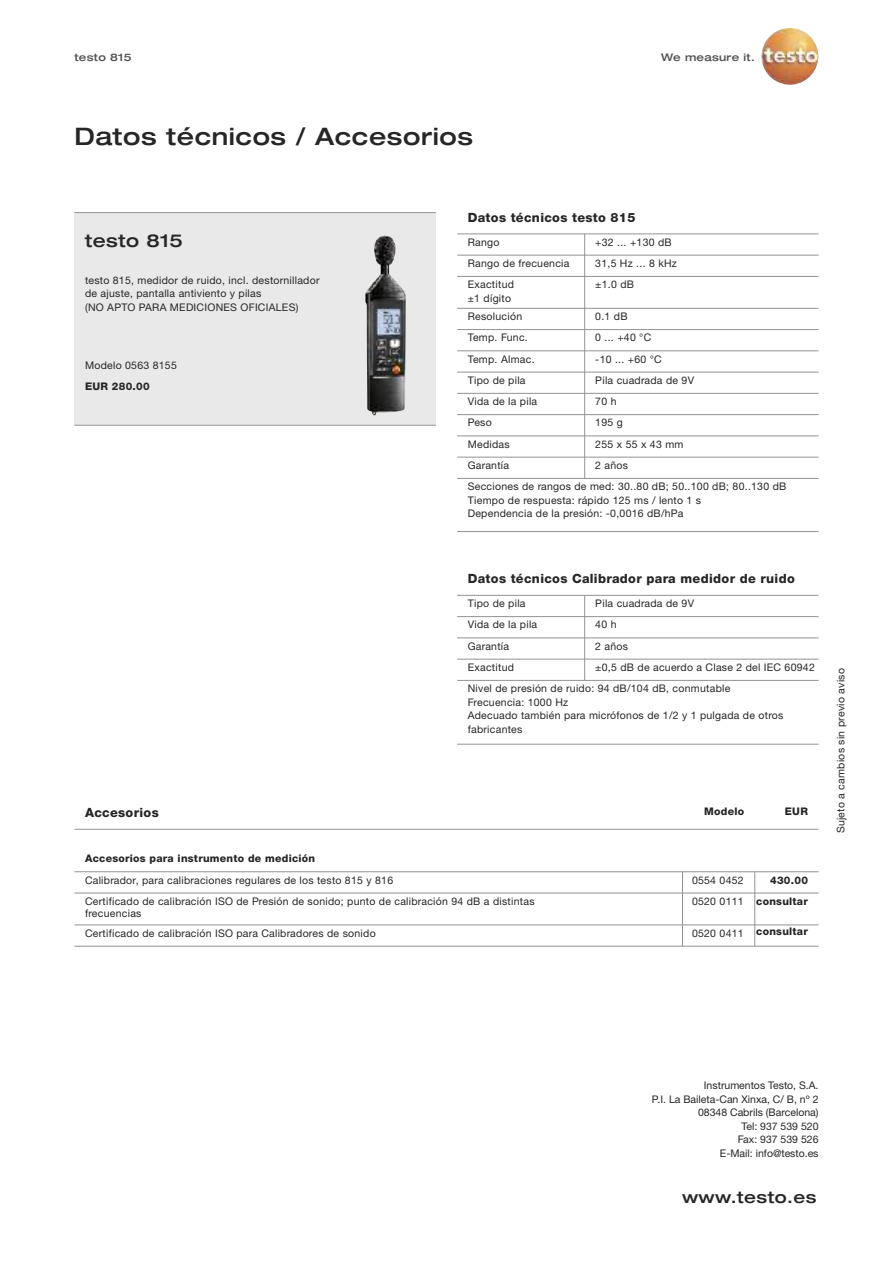
<style>
.page{position:relative;width:893px;height:1263px;background:#fff}
.page>*{position:absolute;margin:0;border:0;box-sizing:border-box;transform-origin:0 0}
.t1{font:500 expanded 24px "Helvetica Neue LT Com";letter-spacing:.025em;color:#272627}
.t2{font:500 expanded 18px "Helvetica Neue LT Com";letter-spacing:.025em;color:#272627}
.t3{font:500 expanded 16.5px "Helvetica Neue LT Com";letter-spacing:.025em;color:#272627}
.t4{font:800 12.75px "Helvetica Neue LTW1 G";letter-spacing:.025em;color:#272627}
.t5{font:10.5px/13.5px "Helvetica Neue LTW1 G";letter-spacing:.025em;color:#272627}
.t6{font:10.5px/13.5px "Helvetica Neue LTW1 G";color:#272627;text-align:right}
.t7{font:800 10.5px "Helvetica Neue LTW1 G";letter-spacing:.025em;color:#272627}
.t8{font:500 expanded 10.5px "Helvetica Neue LT Com";letter-spacing:.025em;color:#525152}
</style>
<div class="page">
<img style="left:761px;top:28px;width:57px;height:57px">
<div style="left:74px;top:213px;width:362px;height:212px;background:#e9e9e9"></div>
<hr style="left:74px;top:212px;width:362px;height:1px;background:#939393">
<hr style="left:74px;top:425px;width:362px;height:1px;background:#939393">
<img style="left:365px;top:235px;width:41px;height:180px">
<hr style="left:457px;top:233px;width:362px;height:1px;background:#939393">
<hr style="left:457px;top:255px;width:362px;height:1px;background:#939393">
<hr style="left:457px;top:308px;width:362px;height:1px;background:#939393">
<hr style="left:457px;top:329px;width:362px;height:1px;background:#939393">
<hr style="left:457px;top:350px;width:362px;height:1px;background:#939393">
<hr style="left:457px;top:372px;width:362px;height:1px;background:#939393">
<hr style="left:457px;top:393px;width:362px;height:1px;background:#939393">
<hr style="left:457px;top:414px;width:362px;height:1px;background:#939393">
<hr style="left:457px;top:276px;width:362px;height:1px;background:#939393">
<hr style="left:457px;top:435px;width:362px;height:1px;background:#939393">
<hr style="left:457px;top:457px;width:362px;height:1px;background:#939393">
<hr style="left:457px;top:478px;width:362px;height:1px;background:#939393">
<hr style="left:457px;top:531px;width:362px;height:1px;background:#939393">
<hr style="left:584px;top:234px;width:1px;height:244px;background:#939393">
<hr style="left:74px;top:829px;width:745px;height:1px;background:#939393">
<hr style="left:74px;top:871px;width:745px;height:1px;background:#939393">
<svg style="left:682px;top:872px;width:1px;height:21px"></svg>
<svg style="left:754px;top:872px;width:1px;height:21px"></svg>
<hr style="left:74px;top:893px;width:745px;height:1px;background:#939393">
<hr style="left:74px;top:924px;width:745px;height:1px;background:#939393">
<hr style="left:74px;top:946px;width:745px;height:1px;background:#939393">
<hr style="left:682px;top:893px;width:1px;height:32px;background:#939393">
<svg style="left:682px;top:925px;width:1px;height:21px"></svg>
<hr style="left:754px;top:893px;width:1px;height:32px;background:#939393">
<svg style="left:754px;top:925px;width:1px;height:21px"></svg>
<hr style="left:457px;top:595px;width:362px;height:1px;background:#939393">
<hr style="left:457px;top:616px;width:362px;height:1px;background:#939393">
<hr style="left:457px;top:637px;width:362px;height:1px;background:#939393">
<hr style="left:457px;top:659px;width:362px;height:1px;background:#939393">
<hr style="left:457px;top:680px;width:362px;height:1px;background:#939393">
<hr style="left:457px;top:744px;width:362px;height:1px;background:#939393">
<hr style="left:584px;top:595px;width:1px;height:85px;background:#939393">
<p class="t8" style="left:74px;top:53px;width:59px">testo 815</p>
<h1 class="t1" style="left:74px;top:128px;width:400px">Datos técnicos / Accesorios</h1>
<p class="t8" style="left:661px;top:53px;width:95px">We measure it.</p>
<h2 class="t2" style="left:85px;top:234px;width:99px">testo 815</h2>
<p class="t5" style="left:85px;top:274px;width:236px">testo 815, medidor de ruido, incl. destornillador de ajuste, pantalla antiviento y pilas<br>(NO APTO PARA MEDICIONES OFICIALES)</p>
<p class="t5" style="left:85px;top:359px;width:93px">Modelo 0563 8155</p>
<p class="t7" style="left:85px;top:383px;width:66px">EUR 280.00</p>
<p class="t4" style="left:468px;top:213px;width:169px">Datos técnicos testo 815</p>
<p class="t5" style="left:468px;top:236px;width:33px">Rango</p>
<p class="t5" style="left:595px;top:236px;width:78px">+32 ... +130 dB</p>
<p class="t5" style="left:468px;top:257px;width:103px">Rango de frecuencia</p>
<p class="t5" style="left:595px;top:257px;width:83px">31,5 Hz ... 8 kHz</p>
<p class="t5" style="left:468px;top:279px;width:48px">Exactitud ±1 dígito</p>
<p class="t5" style="left:595px;top:279px;width:40px">±1.0 dB</p>
<p class="t5" style="left:468px;top:311px;width:56px">Resolución</p>
<p class="t5" style="left:595px;top:311px;width:34px">0.1 dB</p>
<p class="t5" style="left:468px;top:332px;width:62px">Temp. Func.</p>
<p class="t5" style="left:595px;top:332px;width:57px">0 ... +40 °C</p>
<p class="t5" style="left:468px;top:353px;width:68px">Temp. Almac.</p>
<p class="t5" style="left:595px;top:353px;width:68px">-10 ... +60 °C</p>
<p class="t5" style="left:468px;top:374px;width:59px">Tipo de pila</p>
<p class="t5" style="left:595px;top:374px;width:100px">Pila cuadrada de 9V</p>
<p class="t5" style="left:468px;top:396px;width:71px">Vida de la pila</p>
<p class="t5" style="left:595px;top:396px;width:23px">70 h</p>
<p class="t5" style="left:468px;top:417px;width:26px">Peso</p>
<p class="t5" style="left:595px;top:417px;width:29px">195 g</p>
<p class="t5" style="left:468px;top:438px;width:44px">Medidas</p>
<p class="t5" style="left:595px;top:438px;width:90px">255 x 55 x 43 mm</p>
<p class="t5" style="left:468px;top:459px;width:43px">Garantía</p>
<p class="t5" style="left:468px;top:455px;width:320px;line-height:21.3px;text-indent:128px">2 años<br>Secciones de rangos de med: 30..80 dB; 50..100 dB; 80..130 dB</p>
<p class="t5" style="left:468px;top:494px;width:235px">Tiempo de respuesta: rápido 125 ms / lento 1 s<br>Dependencia de la presión: -0,0016 dB/hPa</p>
<p class="t4" style="left:468px;top:574px;width:329px">Datos técnicos Calibrador para medidor de ruido</p>
<p class="t5" style="left:468px;top:598px;width:59px">Tipo de pila</p>
<p class="t5" style="left:595px;top:598px;width:100px">Pila cuadrada de 9V</p>
<p class="t5" style="left:468px;top:619px;width:71px">Vida de la pila</p>
<p class="t5" style="left:595px;top:619px;width:23px">40 h</p>
<p class="t5" style="left:468px;top:640px;width:43px">Garantía</p>
<p class="t5" style="left:595px;top:640px;width:34px">2 años</p>
<p class="t5" style="left:468px;top:661px;width:48px">Exactitud</p>
<p class="t5" style="left:468px;top:657px;width:349px;line-height:21.3px;text-indent:128px">±0,5 dB de acuerdo a Clase 2 del IEC 60942<br>Nivel de presión de ruido: 94 dB/104 dB, conmutable</p>
<p class="t5" style="left:468px;top:696px;width:317px">Frecuencia: 1000 Hz<br>Adecuado también para micrófonos de 1/2 y 1 pulgada de otros fabricantes</p>
<p class="t4" style="left:85px;top:808px;width:75px">Accesorios</p>
<p class="t7" style="left:704px;top:808px;width:42px">Modelo</p>
<p class="t7" style="left:85px;top:855px;width:232px">Accesorios para instrumento de medición</p>
<p class="t5" style="left:85px;top:874px;width:310px">Calibrador, para calibraciones regulares de los testo 815 y 816</p>
<p class="t5" style="left:692px;top:870px;width:53px;line-height:21.3px">0554 0452<br>0520 0111</p>
<p class="t5" style="left:692px;top:927px;width:53px">0520 0411</p>
<p class="t5" style="left:85px;top:896px;width:451px;line-height:12px">Certificado de calibración ISO de Presión de sonido; punto de calibración 94 dB a distintas frecuencias</p>
<p class="t5" style="left:85px;top:927px;width:292px">Certificado de calibración ISO para Calibradores de sonido</p>
<p class="t7" style="left:785px;top:808px;width:25px">EUR</p>
<p class="t7" style="left:770px;top:876px;width:39px">430.00</p>
<p class="t7" style="left:756px;top:897px;width:53px">consultar</p>
<p class="t7" style="left:756px;top:927px;width:53px">consultar</p>
<p class="t5" style="left:835px;top:833px;width:167px;rotate:-90deg">Sujeto a cambios sin previo aviso</p>
<p class="t6" style="left:652px;top:1080px;width:168px">Instrumentos Testo, S.A.<br>P.I. La Baileta-Can Xinxa, C/ B, nº 2<br>08348 Cabrils (Barcelona)<br>Tel: 937 539 520<br>Fax: 937 539 526<br>E-Mail: info@testo.es</p>
<h3 class="t3" style="left:682px;top:1191px;width:136px">www.testo.es</h3>
</div>
